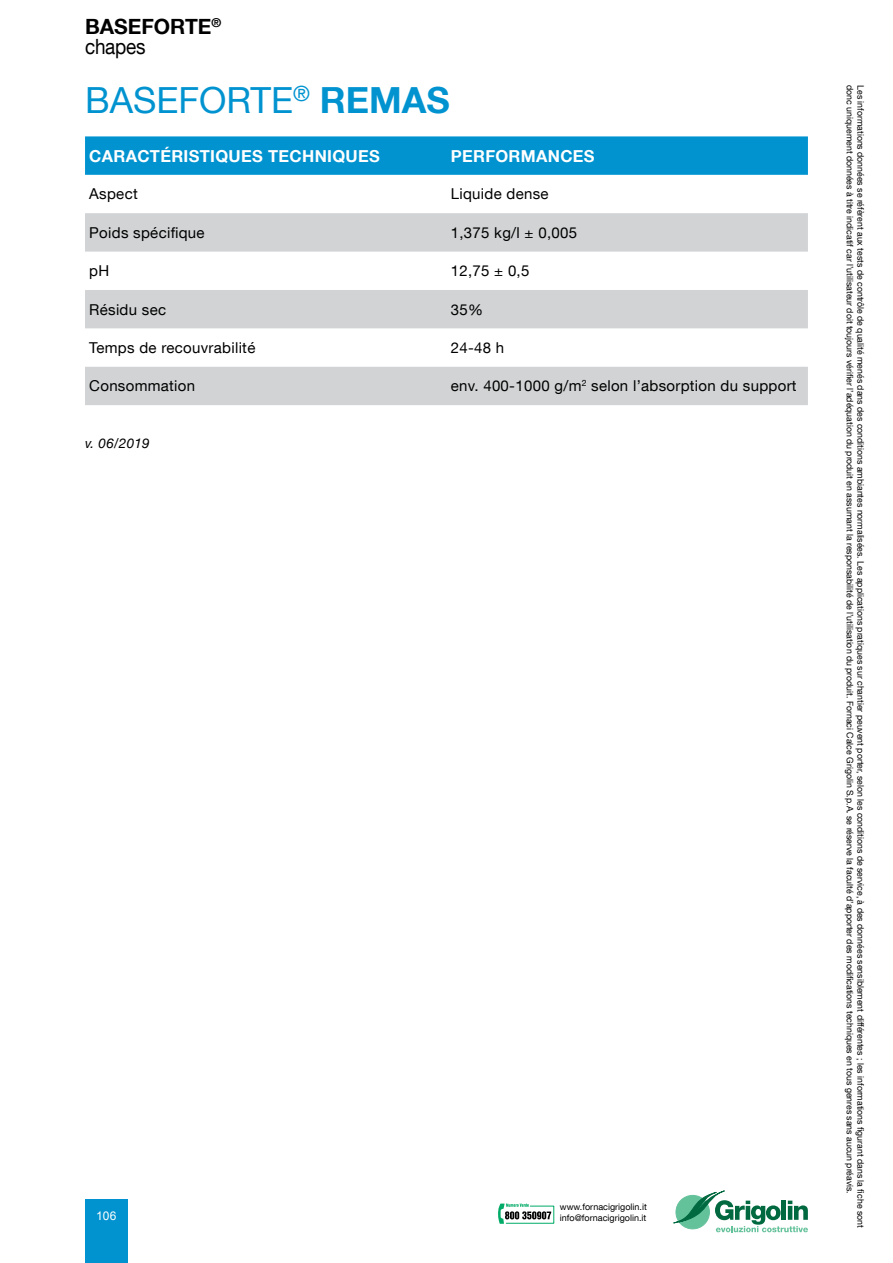
<style>
.page{position:relative;width:893px;height:1263px;background:#fff}
.page>*{position:absolute;margin:0;border:0;box-sizing:border-box;transform-origin:0 0}
.t1{font:36px "Helvetica Neue LT Com";color:#0093d0}
.t2{font:700 21px/19.5px "Helvetica Neue LT Com";color:#000}
.t3{font:700 16.5px "Helvetica Neue LT Com";letter-spacing:.02em;color:#fff}
.t4{font:15px "Helvetica Neue LT Com";letter-spacing:.02em;color:#000}
.t5{font:italic 13.5px "Helvetica Neue LT Com";letter-spacing:.02em;color:#000}
.t6{font:12px "Arial";color:#fff}
.t7{font:9px "Helvetica Neue LT Com";color:#000}
.s1{font-weight:400}
.s2{font-weight:700}
</style>
<div class="page">
<svg style="left:673px;top:1191px;width:135px;height:41px"></svg>
<div style="left:85px;top:1199px;width:43px;height:64px;background:#0093d0"></div>
<svg style="left:498px;top:1203px;width:56px;height:21px"></svg>
<div style="left:85px;top:136px;width:723px;height:39px;background:#0093d0"></div>
<svg style="left:85px;top:213px;width:723px;height:192px;fill:#d1d3d4"></svg>
<h2 class="t2" style="left:85px;top:16px;width:138px">BASEFORTE<sup>® </sup><span class="s1">chapes</span></h2>
<h1 class="t1" style="left:85px;top:78px;width:366px">BASEFORTE<sup>®</sup> <span class="s2">REMAS</span></h1>
<h3 class="t3" style="left:89px;top:145px;width:26px">CARAC</h3>
<h3 class="t3" style="left:150px;top:145px;width:220px">TÉRISTIQUES TECHNIQUES</h3>
<h3 class="t3" style="left:451px;top:145px;width:145px">PERFORMANCES</h3>
<h3 class="t4" style="left:89px;top:185px;width:50px">Aspect</h3>
<h3 class="t4" style="left:451px;top:185px;width:99px">Liquide dense</h3>
<h3 class="t4" style="left:89px;top:223px;width:117px">Poids spécifique</h3>
<h3 class="t4" style="left:451px;top:223px;width:128px">1,375 kg/l ± 0,005</h3>
<h3 class="t4" style="left:89px;top:262px;width:22px">pH</h3>
<h3 class="t4" style="left:451px;top:262px;width:80px">12,75 ± 0,5</h3>
<h3 class="t4" style="left:89px;top:300px;width:78px">Résidu sec</h3>
<h3 class="t4" style="left:451px;top:300px;width:34px">35%</h3>
<h3 class="t4" style="left:89px;top:338px;width:168px">Temps de recouvrabilité</h3>
<h3 class="t4" style="left:451px;top:338px;width:55px">24-48 h</h3>
<h3 class="t4" style="left:89px;top:377px;width:107px">Consommation</h3>
<h3 class="t4" style="left:451px;top:377px;width:347px">env. 400-1000 g/m<sup>2</sup> selon l’absorption du support</h3>
<h3 class="t5" style="left:85px;top:435px;width:66px">v. 06/2019</h3>
<p class="t7" style="left:560px;top:1201px;width:88px">www.fornacigrigolin.it</p>
<h3 class="t6" style="left:96px;top:1208px;width:22px">106</h3>
<p class="t7" style="left:560px;top:1212px;width:88px">info@fornacigrigolin.it</p>
<p class="t7" style="left:855px;top:85px;width:1110px;rotate:90deg">donc uniquement données à titre indicatif car l’utilisateur doit toujours vérifier l’adéquation du produit en assumant la responsabilité de l’utilisation du produit. Fornaci Calce Grigolin S.p.A. se réserve la faculté d’apporter des modifications techniques en tous genres sans aucun préavis.</p>
<p class="t7" style="left:866px;top:85px;width:1144px;rotate:90deg">Les informations données se réfèrent aux tests de contrôle de qualité menés dans des conditions ambiantes normalisées. Les applications pratiques sur chantier peuvent porter, selon les conditions de service, à des données sensiblement différentes ; les informations figurant dans la fiche sont</p>
</div>
